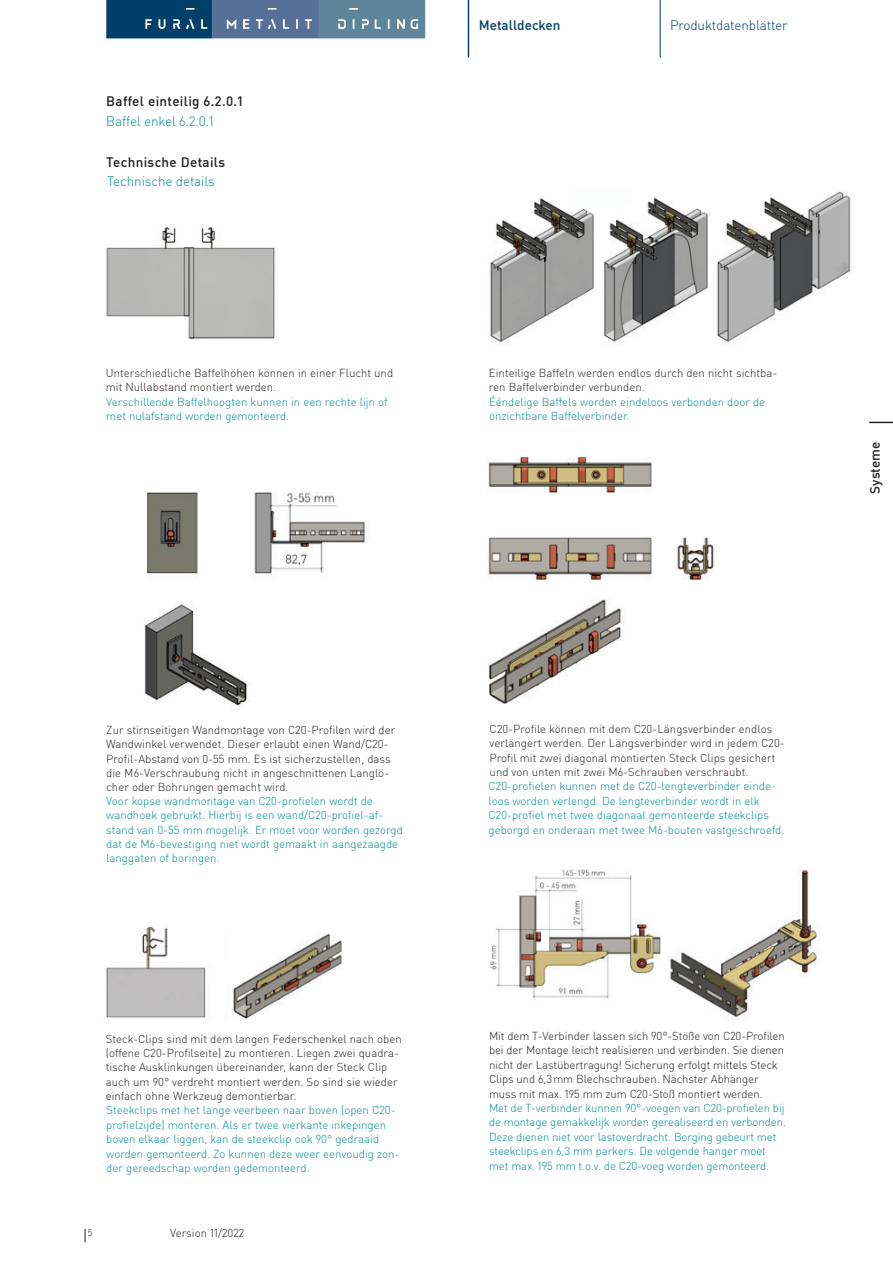
<style>
.page{position:relative;width:893px;height:1263px;background:#fff}
.page>*{position:absolute;margin:0;border:0;box-sizing:border-box;transform-origin:0 0}
.Metalit_DIN_Light_9{font:500 13.5px "DIN Pro";letter-spacing:.025em;color:#231f20}
.Metalit_DIN_Light_9-2{font:300 13.5px "DIN Pro";letter-spacing:-.01em;color:#008e90}
.Metalit_DIN_Light_9-3{font:300 13.5px "DIN Pro";letter-spacing:-.01em;color:#004068}
.Metalit_DIN_Light_9-4{font:500 13.5px "DIN Pro";letter-spacing:.005em;color:#004068}
.Metalit_DIN_Light_9-5{font:500 13.5px "DIN Pro";color:#231f20}
.Metalit_DIN_Light_7{font:300 11.4px/14.4px "DIN Pro";color:#231f20}
.Metalit_DIN_Light_7-2{font:300 11.4px/14.4px "DIN Pro";color:#008e90}
.t1{font:300 9.6px "DIN Pro";color:#231f20}
</style>
<div class="page">
<svg style="left:106px;top:0;width:319px;height:38px;background:#466f8e"></svg>
<img style="left:106px;top:224px;width:171px;height:116px">
<img style="left:489px;top:869px;width:330px;height:151px">
<img style="left:105px;top:926px;width:103px;height:94px">
<img style="left:488px;top:457px;width:226px;height:123px">
<img style="left:488px;top:599px;width:135px;height:105px">
<img style="left:233px;top:933px;width:109px;height:86px">
<img style="left:490px;top:191px;width:361px;height:154px">
<div style="left:573px;top:188px;width:59px;height:18px;background:#fbfdfe"></div>
<img style="left:147px;top:492px;width:51px;height:85px">
<img style="left:254px;top:492px;width:116px;height:82px">
<img style="left:144px;top:604px;width:105px;height:102px">
<svg style="left:869px;top:422px;width:24px;height:1px"></svg>
<svg style="left:85px;top:1229px;width:1px;height:13px"></svg>
<hr style="left:468px;top:0;width:1px;height:58px;background:#004068">
<hr style="left:660px;top:0;width:1px;height:58px;background:#004068">
<p class="Metalit_DIN_Light_9" style="left:106px;top:91px;width:138px">Baffel einteilig 6.2.0.1</p>
<p class="Metalit_DIN_Light_9-2" style="left:106px;top:110px;width:109px">Baffel enkel 6.2.0.1</p>
<p class="Metalit_DIN_Light_9" style="left:106px;top:152px;width:120px">Technische Details</p>
<p class="Metalit_DIN_Light_9-2" style="left:107px;top:171px;width:109px">Technische details</p>
<p class="Metalit_DIN_Light_7" style="left:106px;top:364px;width:289px">Unterschiedliche Baffelhöhen können in einer Flucht und mit Nullabstand montiert werden.</p>
<p class="Metalit_DIN_Light_9-4" style="left:479px;top:14px;width:83px">Metalldecken</p>
<p class="Metalit_DIN_Light_9-3" style="left:670px;top:14px;width:119px">Produktdatenblätter</p>
<p class="Metalit_DIN_Light_7" style="left:489px;top:365px;width:290px">Einteilige Baffeln werden endlos durch den nicht sichtba&shy;ren Baffelverbinder verbunden.</p>
<p class="Metalit_DIN_Light_7-2" style="left:106px;top:393px;width:283px">Verschillende Baffelhoogten kunnen in een rechte lijn of met nulafstand worden gemonteerd.</p>
<p class="Metalit_DIN_Light_7-2" style="left:489px;top:393px;width:278px">Ééndelige Baffels worden eindeloos verbonden door de onzichtbare Baffelverbinder.</p>
<p class="Metalit_DIN_Light_9-5" style="left:864px;top:494px;width:54px;rotate:-90deg">Systeme</p>
<p class="Metalit_DIN_Light_7" style="left:106px;top:722px;width:291px">Zur stirnseitigen Wandmontage von C20-Profilen wird der Wandwinkel verwendet. Dieser erlaubt einen Wand/C20- Profil-Abstand von 0-55 mm. Es ist sicherzustellen, dass die M6-Verschraubung nicht in angeschnittenen Langlö&shy;cher oder Bohrungen gemacht wird.</p>
<p class="Metalit_DIN_Light_7-2" style="left:106px;top:793px;width:298px">Voor kopse wandmontage van C20-profielen wordt de wandhoek gebruikt. Hierbij is een wand/C20-profiel-af&shy;stand van 0-55 mm mogelijk. Er moet voor worden gezorgd dat de M6-bevestiging niet wordt gemaakt in aangezaagde langgaten of boringen.</p>
<p class="Metalit_DIN_Light_7" style="left:106px;top:1030px;width:297px">Steck-Clips sind mit dem langen Federschenkel nach oben (offene C20-Profilseite) zu montieren. Liegen zwei quadra&shy;tische Ausklinkungen übereinander, kann der Steck Clip auch um 90° verdreht montiert werden. So sind sie wieder einfach ohne Werkzeug demontierbar.</p>
<p class="Metalit_DIN_Light_7-2" style="left:106px;top:1102px;width:295px">Steekclips met het lange veerbeen naar boven (open C20- profielzijde) monteren. Als er twee vierkante inkepingen boven elkaar liggen, kan de steekclip ook 90° gedraaid worden gemonteerd. Zo kunnen deze weer eenvoudig zon&shy;der gereedschap worden gedemonteerd.</p>
<p class="t1" style="left:88px;top:1225px;width:6px">5</p>
<p class="Metalit_DIN_Light_7" style="left:170px;top:1225px;width:76px">Version 11/2022</p>
<p class="Metalit_DIN_Light_7" style="left:490px;top:721px;width:297px">C20-Profile können mit dem C20-Längsverbinder endlos verlängert werden. Der Längsverbinder wird in jedem C20- Profil mit zwei diagonal montierten Steck Clips gesichert und von unten mit zwei M6-Schrauben verschraubt.</p>
<p class="Metalit_DIN_Light_7-2" style="left:489px;top:778px;width:297px">C20-profielen kunnen met de C20-lengteverbinder einde&shy;loos worden verlengd. De lengteverbinder wordt in elk C20-profiel met twee diagonaal gemonteerde steekclips geborgd en onderaan met twee M6-bouten vastgeschroefd.</p>
<p class="Metalit_DIN_Light_7" style="left:489px;top:1028px;width:297px">Mit dem T-Verbinder lassen sich 90°-Stöße von C20-Profilen bei der Montage leicht realisieren und verbinden. Sie dienen nicht der Lastübertragung! Sicherung erfolgt mittels Steck Clips und 6,3mm Blechschrauben. Nächster Abhänger muss mit max. 195 mm zum C20-Stoß montiert werden.</p>
<p class="Metalit_DIN_Light_7-2" style="left:489px;top:1100px;width:298px">Met de T-verbinder kunnen 90°-voegen van C20-profielen bij de montage gemakkelijk worden gerealiseerd en verbonden.<br>Deze dienen niet voor lastoverdracht. Borging gebeurt met steekclips en 6,3 mm parkers. De volgende hanger moet met max. 195 mm t.o.v. de C20-voeg worden gemonteerd.</p>
</div>
